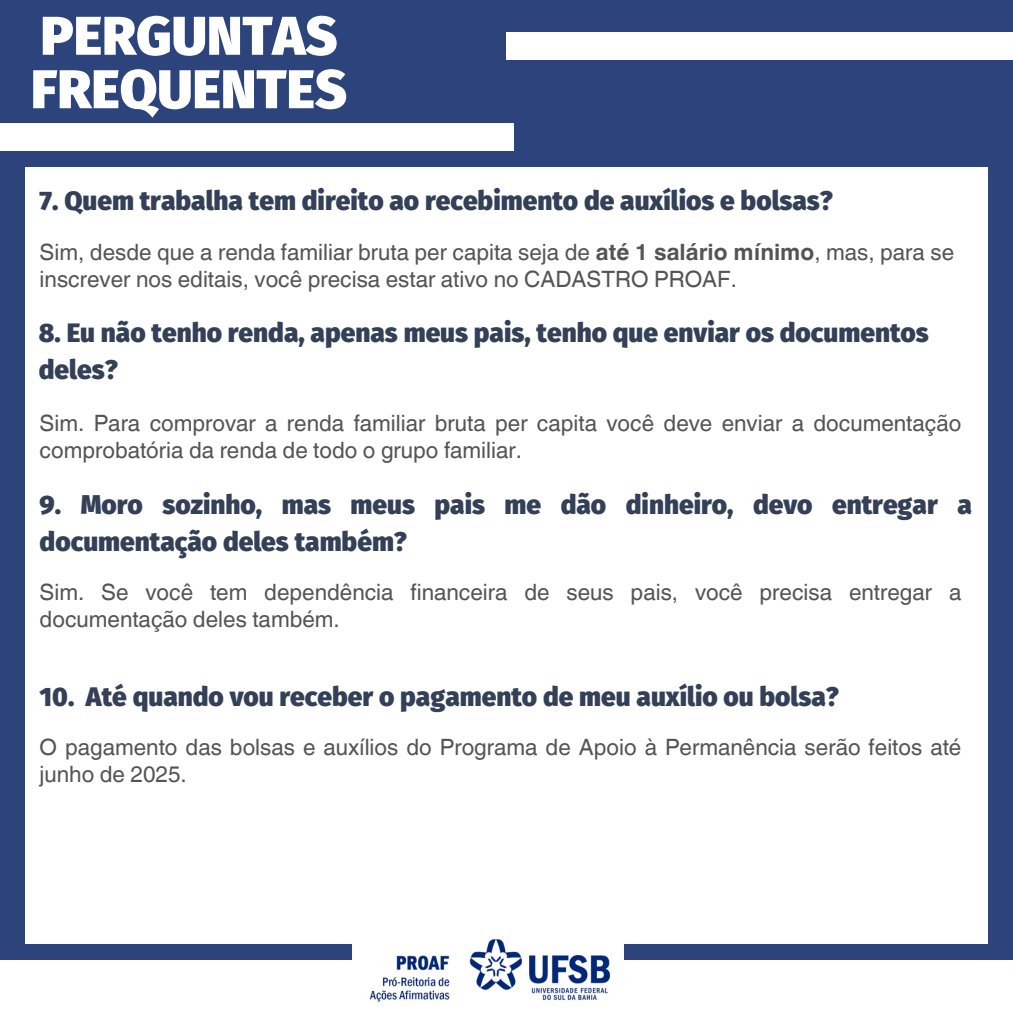
<style>
.page{position:relative;width:1013px;height:1013px;background:#fff}
.page>*{position:absolute;margin:0;border:0;box-sizing:border-box;transform-origin:0 0}
.t1{font:900 54.5px/53.5px "Fira Sans";color:#fff}
.t2{font:900 26.25px/36.5px "Fira Sans";color:#334057}
.t3{font:22.5px/27.2px "Helvetica World";color:#545454}
.s1{font-weight:700}
</style>
<div class="page">
<div style="left:0;top:0;width:1012px;height:1012px;background:#2c447b"></div>
<div style="left:0;top:959px;width:1012px;height:53px;background:#fff"></div>
<div style="left:506px;top:32px;width:506px;height:28px;background:#fff"></div>
<div style="left:26px;top:167px;width:962px;height:776px;background:#fff"></div>
<div style="left:0;top:123px;width:513px;height:28px;background:#fff"></div>
<img style="left:352px;top:939px;width:271px;height:63px">
<h1 class="t1" style="left:31px;top:10px;width:318px">PERGUNTAS<br>FREQUENTES</h1>
<h2 class="t2" style="left:40px;top:183px;width:794px">7. Quem trabalha tem direito ao recebimento de auxílios e bolsas?</h2>
<p class="t3" style="left:40px;top:238px;width:916px">Sim, desde que a renda familiar bruta per capita seja de <span class="s1">até 1 salário mínimo</span>, mas, para se inscrever nos editais, você precisa estar ativo no CADASTRO PROAF.</p>
<h2 class="t2" style="left:39px;top:315px;width:891px">8. Eu não tenho renda, apenas meus pais, tenho que enviar os documentos deles?</h2>
<p class="t3" style="left:40px;top:409px;width:923px">Sim. Para comprovar a renda familiar bruta per capita você deve enviar a documentação comprobatória da renda de todo o grupo familiar.</p>
<p class="t2" style="left:40px;top:487px;width:933px">9. Moro sozinho, mas meus pais me dão dinheiro, devo entregar a documentação deles também?</p>
<h2 class="t3" style="left:40px;top:578px;width:923px">Sim. Se você tem dependência financeira de seus pais, você precisa entregar a documentação deles também.</h2>
<h2 class="t2" style="left:40px;top:679px;width:800px">10. Até quando vou receber o pagamento de meu auxílio ou bolsa?</h2>
<p class="t3" style="left:40px;top:733px;width:923px">O pagamento das bolsas e auxílios do Programa de Apoio à Permanência serão feitos até junho de 2025.</p>
</div>
